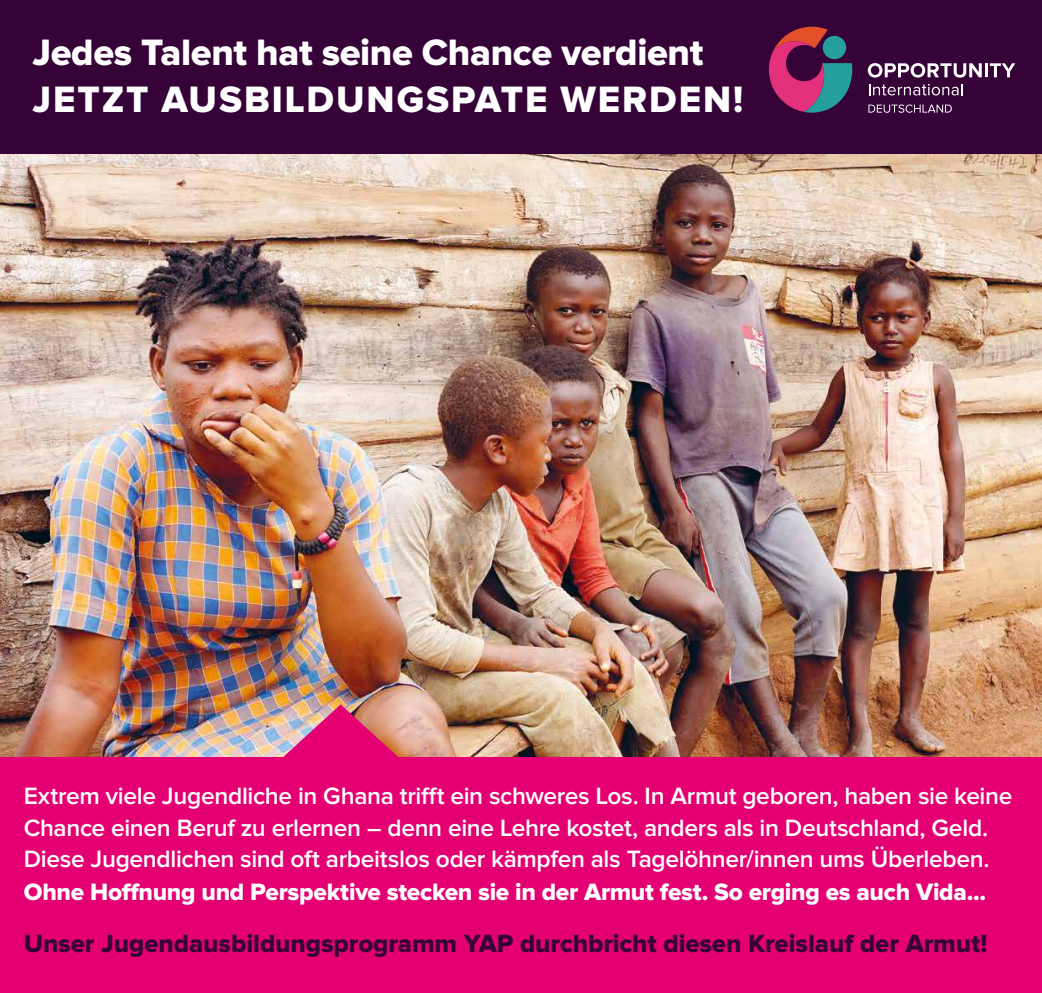
<style>
.page{position:relative;width:1042px;height:993px;background:#fff}
.page>*{position:absolute;margin:0;border:0;box-sizing:border-box;transform-origin:0 0}
.t1{font:37.98px/47.1px "Proxima Nova Extrabld";letter-spacing:-.01em;color:#fff}
.t2{font:25.9px "Proxima Nova Extrabld";color:#360338}
.t3{font:600 24.5px/31.5px "Proxima Nova";letter-spacing:-.015em;color:#fff}
.t4{font:24.5px "Proxima Nova Extrabld";letter-spacing:-.01em;color:#fff}
</style>
<div class="page">
<img style="left:0;top:154px;width:1042px;height:603px">
<div style="left:0;top:0;width:1042px;height:154px;background:#360338"></div>
<img style="left:278px;top:704px;width:125px;height:53px">
<div style="left:0;top:757px;width:1042px;height:235px;background:#e40073"></div>
<svg style="left:868px;top:104px;width:84px;height:9px"></svg>
<svg style="left:868px;top:63px;width:147px;height:15px"></svg>
<svg style="left:869px;top:84px;width:93px;height:11px"></svg>
<svg style="left:769px;top:27px;width:83px;height:86px"></svg>
<div style="left:823px;top:36px;width:23px;height:23px;background:#249f9d;border-radius:50%"></div>
<h1 class="t1" style="left:32px;top:30px;width:712px">Jedes Talent hat seine Chance verdient<br>JETZT AUSBILDUNGSPATE WERDEN!</h1>
<p class="t3" style="left:24px;top:781px;width:990px">Extrem viele Jugendliche in Ghana trifft ein schweres Los. In Armut geboren, haben sie keine<br>Chance einen Beruf zu erlernen – denn eine Lehre kostet, anders als in Deutschland, Geld.<br>Diese Jugendlichen sind oft arbeitslos oder kämpfen als Tagelöhner/innen ums Überleben.</p>
<p class="t4" style="left:24px;top:880px;width:964px">Ohne Hoffnung und Perspektive stecken sie in der Armut fest. So erging es auch Vida...</p>
<p class="t2" style="left:24px;top:931px;width:965px">Unser Jugendausbildungsprogramm YAP durchbricht diesen Kreislauf der Armut!</p>
</div>
